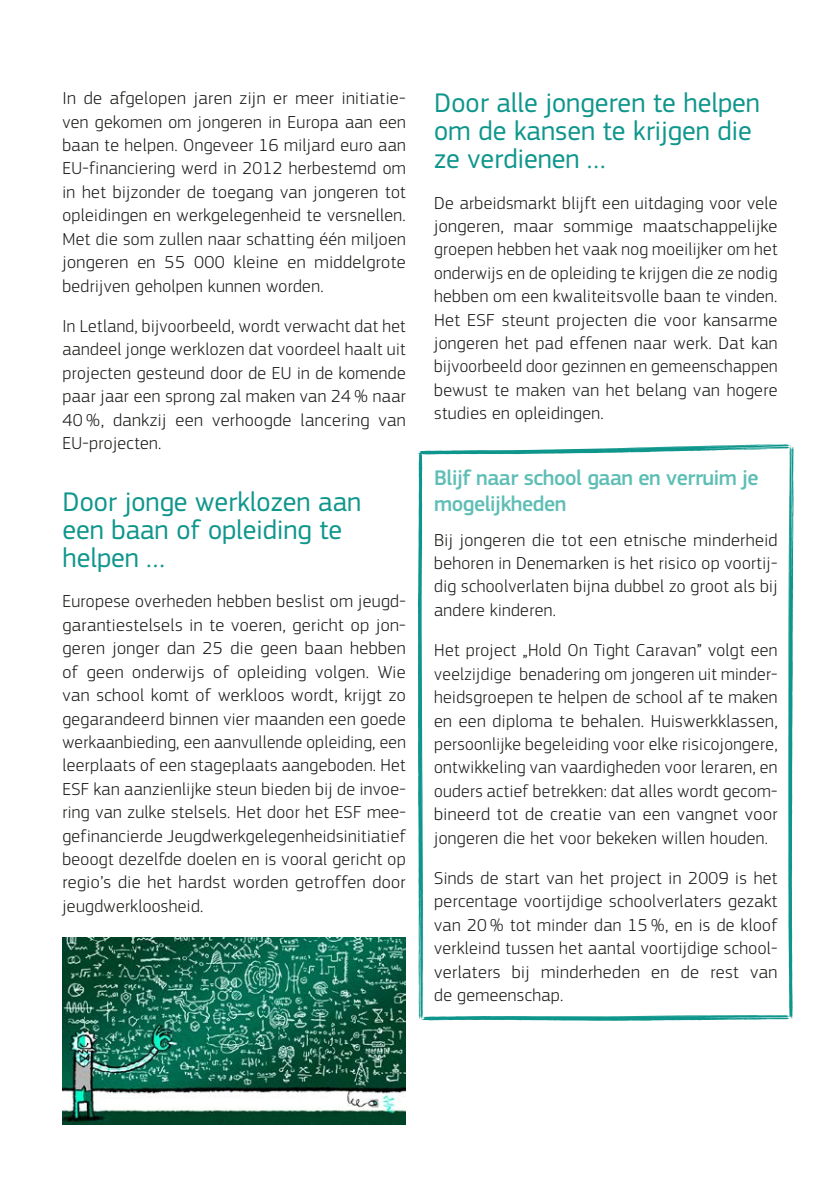
<style>
.page{position:relative;width:840px;height:1191px;background:#fff}
.page>*{position:absolute;margin:0;border:0;box-sizing:border-box;transform-origin:0 0}
.Body{font:28px/28px "EC Square Sans Pro";color:#0f968c}
.Header_III{font:28px/28px "EC Square Sans Pro";color:#0f968c}
.titre_box{font:500 22px/26px "EC Square Sans Pro";letter-spacing:-.02em;color:#5ebeb5}
.Body-2{font:300 18px/23.4px "EC Square Sans Pro";letter-spacing:.02em;color:#1a1a18;text-align:justify}
</style>
<div class="page">
<svg style="left:417px;top:444px;width:376px;height:576px"></svg>
<img style="left:62px;top:937px;width:343px;height:187px">
<p class="Body-2" style="left:62px;top:86px;width:345px">In de afgelopen jaren zijn er meer initiatie&shy;ven gekomen om jongeren in Europa aan een baan te helpen. Ongeveer 16 miljard euro aan EU-financiering werd in 2012 herbestemd om in het bijzonder de toegang van jongeren tot opleidingen en werkgelegenheid te versnellen.<br>Met die som zullen naar schatting één miljoen jongeren en 55 000 kleine en middelgrote bedrijven geholpen kunnen worden.</p>
<p class="Body-2" style="left:62px;top:314px;width:345px">In Letland, bijvoorbeeld, wordt verwacht dat het aandeel jonge werklozen dat voordeel haalt uit projecten gesteund door de EU in de komende paar jaar een sprong zal maken van 24 % naar 40 %, dankzij een verhoogde lancering van EU-projecten.</p>
<h3 class="Header_III" style="left:62px;top:488px;width:300px">Door jonge werklozen aan een baan of opleiding te helpen …</h3>
<p class="Body-2" style="left:62px;top:590px;width:345px">Europese overheden hebben beslist om jeugd&shy;garantiestelsels in te voeren, gericht op jon&shy;geren jonger dan 25 die geen baan hebben of geen onderwijs of opleiding volgen. Wie van school komt of werkloos wordt, krijgt zo gegarandeerd binnen vier maanden een goede werkaanbieding, een aanvullende opleiding, een leerplaats of een stageplaats aangeboden. Het ESF kan aanzienlijke steun bieden bij de invoe&shy;ring van zulke stelsels. Het door het ESF mee&shy;gefinancierde Jeugdwerkgelegenheidsinitiatief beoogt dezelfde doelen en is vooral gericht op regio’s die het hardst worden getroffen door jeugdwerkloosheid.</p>
<p class="Body" style="left:434px;top:89px;width:327px">Door alle jongeren te helpen om de kansen te krijgen die ze verdienen …</p>
<p class="Body-2" style="left:434px;top:191px;width:345px">De arbeidsmarkt blijft een uitdaging voor vele jongeren, maar sommige maatschappelijke groepen hebben het vaak nog moeilijker om het onderwijs en de opleiding te krijgen die ze nodig hebben om een kwaliteitsvolle baan te vinden.<br>Het ESF steunt projecten die voor kansarme jongeren het pad effenen naar werk. Dat kan bijvoorbeeld door gezinnen en gemeenschappen bewust te maken van het belang van hogere studies en opleidingen.</p>
<h4 class="titre_box" style="left:434px;top:465px;width:326px">Blijf naar school gaan en verruim je mogelijkheden</h4>
<p class="Body-2" style="left:434px;top:528px;width:345px">Bij jongeren die tot een etnische minderheid behoren in Denemarken is het risico op voortij&shy;dig schoolverlaten bijna dubbel zo groot als bij andere kinderen.</p>
<p class="Body-2" style="left:434px;top:638px;width:345px">Het project „Hold On Tight Caravan” volgt een veelzijdige benadering om jongeren uit minder&shy;heidsgroepen te helpen de school af te maken en een diploma te behalen. Huiswerkklassen, persoonlijke begeleiding voor elke risicojongere, ontwikkeling van vaardigheden voor leraren, en ouders actief betrekken: dat alles wordt gecom&shy;bineerd tot de creatie van een vangnet voor jongeren die het voor bekeken willen houden.</p>
<p class="Body-2" style="left:434px;top:866px;width:345px">Sinds de start van het project in 2009 is het percentage voortijdige schoolverlaters gezakt van 20 % tot minder dan 15 %, en is de kloof verkleind tussen het aantal voortijdige school&shy;verlaters bij minderheden en de rest van de gemeenschap.</p>
</div>
